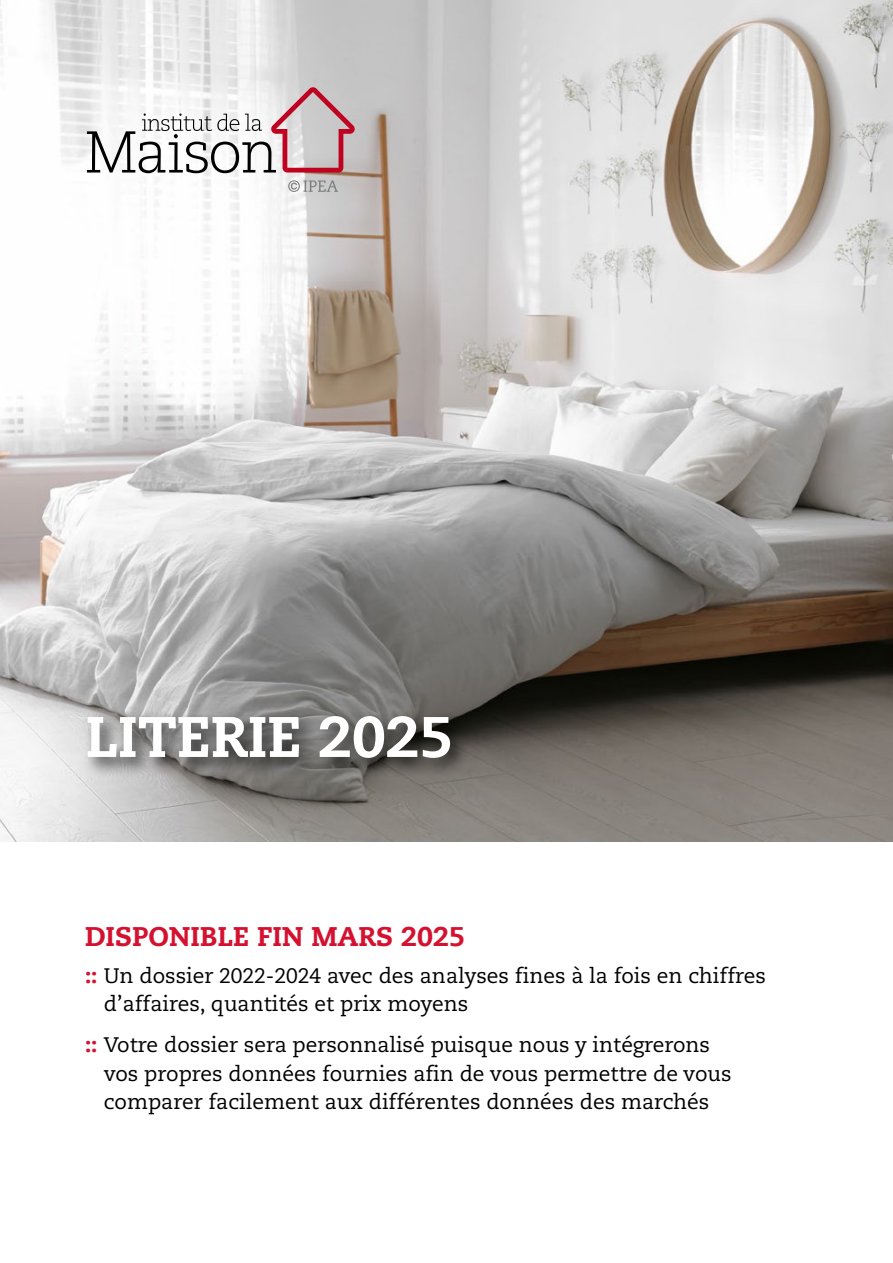
<style>
.page{position:relative;width:893px;height:1263px;background:#fff}
.page>*{position:absolute;margin:0;border:0;box-sizing:border-box;transform-origin:0 0}
.t1{font:800 57px "Caecilia LT Pro 85";color:#fff}
.t2{font:800 27px "Caecilia LT Pro 85";color:#d51130}
.t3{font:21px/28.5px "Caecilia LT Pro 55 Roman";color:#000}
.s1{font-family:"Caecilia LT Pro 85";font-weight:800;color:#d51130}
</style>
<div class="page">
<img style="left:0;top:0;width:893px;height:842px">
<div style="left:82px;top:709px;width:388px;height:69px;background:#000;opacity:.75"></div>
<svg style="left:87px;top:87px;width:268px;height:86px"></svg>
<svg style="left:288px;top:180px;width:50px;height:12px"></svg>
<h1 class="t1" style="left:85px;top:697px;width:370px">LITERIE 2025</h1>
<p class="t2" style="left:85px;top:917px;width:381px">DISPONIBLE FIN MARS 2025</p>
<p class="t3" style="left:104px;top:961px;width:664px;text-indent:-19px"><span class="s1">::</span> Un dossier 2022-2024 avec des analyses fines à la fois en chiffres d’affaires, quantités et prix moyens</p>
<p class="t3" style="left:104px;top:1030px;width:629px;text-indent:-19px"><span class="s1">::</span> Votre dossier sera personnalisé puisque nous y intégrerons vos propres données fournies afin de vous permettre de vous comparer facilement aux différentes données des marchés</p>
</div>
